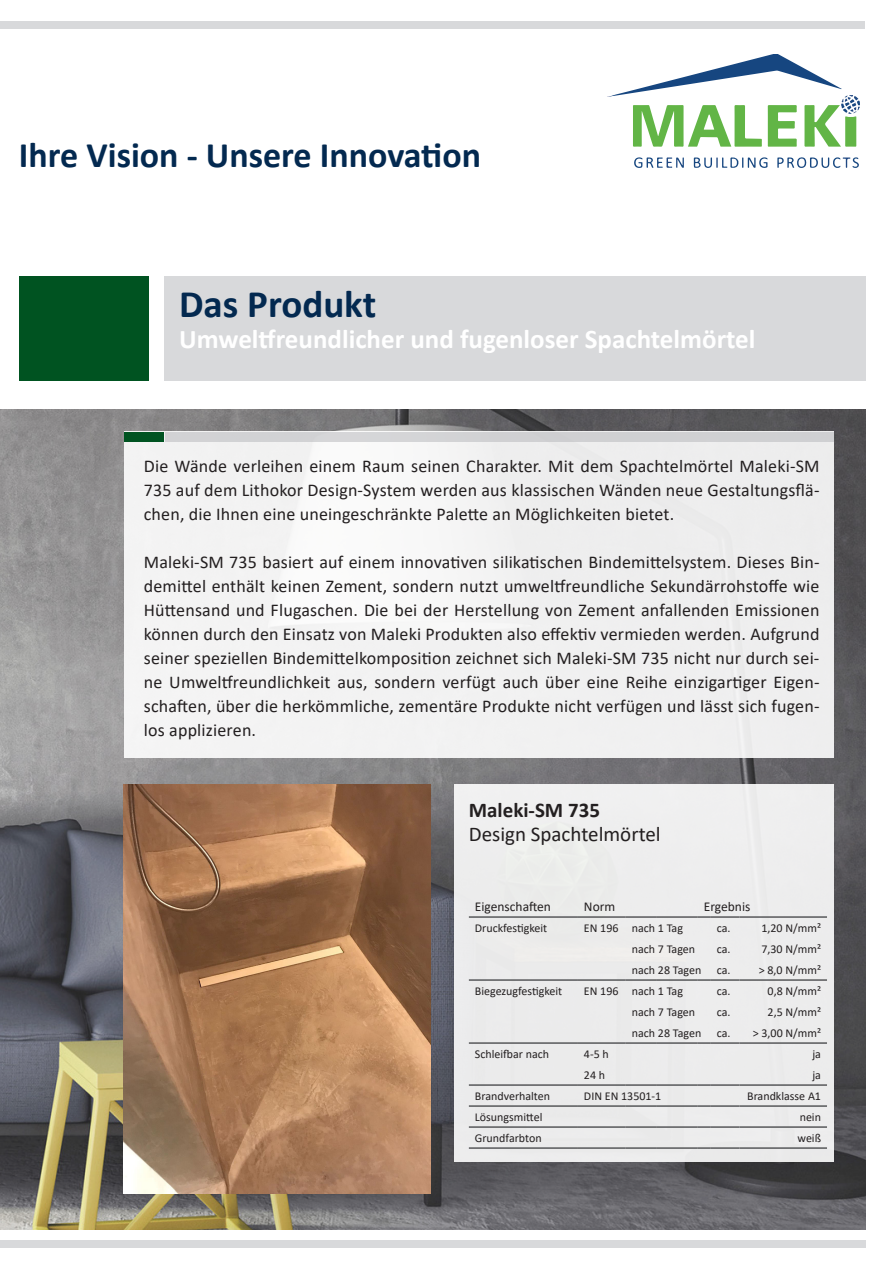
<style>
.page{position:relative;width:893px;height:1263px;background:#fff}
.page>*{position:absolute;margin:0;border:0;box-sizing:border-box;transform-origin:0 0}
.t1{font:700 39px "Calibri";color:#032950}
.t2{font:700 36px "Calibri";color:#032950}
.t3{font:700 27px "Calibri";color:#fff}
.t4{font:21px "Calibri";color:#231f20}
.t5{font:700 21px "Calibri";color:#231f20}
.t6{font:18px/24px "Calibri";letter-spacing:.01em;color:#231f20;text-align:justify}
.t7{font:13.5px "Calibri";color:#231f20}
.t8{font:12px "Calibri";color:#231f20}
</style>
<div class="page">
<img style="left:0;top:409px;width:866px;height:821px">
<div style="left:0;top:21px;width:865px;height:8px;background:#d8d9db"></div>
<div style="left:125px;top:432px;width:709px;height:326px;background:#f1f1f1"></div>
<div style="left:0;top:1241px;width:866px;height:7px;background:#d8d9db"></div>
<div style="left:164px;top:276px;width:702px;height:105px;background:#d8d9db"></div>
<div style="left:165px;top:432px;width:669px;height:9px;background:#d0d0d3"></div>
<div style="left:125px;top:432px;width:39px;height:9px;background:#005321"></div>
<div style="left:19px;top:276px;width:130px;height:105px;background:#005321"></div>
<svg style="left:607px;top:54px;width:253px;height:114px"></svg>
<div style="left:454px;top:784px;width:380px;height:378px;background:#ececec"></div>
<hr style="left:469px;top:1042px;width:109px;height:2px;background:#57585a">
<hr style="left:578px;top:1042px;width:48px;height:2px;background:#57585a">
<hr style="left:626px;top:1042px;width:30px;height:2px;background:#57585a">
<hr style="left:656px;top:1042px;width:42px;height:2px;background:#57585a">
<svg style="left:698px;top:1042px;width:13px;height:2px"></svg>
<hr style="left:711px;top:1042px;width:28px;height:2px;background:#57585a">
<hr style="left:739px;top:1042px;width:88px;height:2px;background:#57585a">
<hr style="left:469px;top:979px;width:109px;height:2px;background:#57585a">
<hr style="left:578px;top:979px;width:48px;height:2px;background:#57585a">
<hr style="left:626px;top:979px;width:30px;height:2px;background:#57585a">
<hr style="left:656px;top:979px;width:42px;height:2px;background:#57585a">
<svg style="left:698px;top:979px;width:13px;height:2px"></svg>
<hr style="left:711px;top:979px;width:28px;height:2px;background:#57585a">
<hr style="left:739px;top:979px;width:88px;height:2px;background:#57585a">
<hr style="left:469px;top:1084px;width:109px;height:2px;background:#57585a">
<hr style="left:578px;top:1084px;width:48px;height:2px;background:#57585a">
<hr style="left:626px;top:1084px;width:30px;height:2px;background:#57585a">
<hr style="left:656px;top:1084px;width:42px;height:2px;background:#57585a">
<svg style="left:698px;top:1084px;width:13px;height:2px"></svg>
<hr style="left:711px;top:1084px;width:28px;height:2px;background:#57585a">
<hr style="left:739px;top:1084px;width:88px;height:2px;background:#57585a">
<hr style="left:469px;top:1105px;width:109px;height:2px;background:#57585a">
<hr style="left:578px;top:1105px;width:48px;height:2px;background:#57585a">
<hr style="left:626px;top:1105px;width:30px;height:2px;background:#57585a">
<hr style="left:656px;top:1105px;width:42px;height:2px;background:#57585a">
<svg style="left:698px;top:1105px;width:13px;height:2px"></svg>
<hr style="left:711px;top:1105px;width:28px;height:2px;background:#57585a">
<hr style="left:739px;top:1105px;width:88px;height:2px;background:#57585a">
<hr style="left:469px;top:1126px;width:109px;height:2px;background:#57585a">
<hr style="left:578px;top:1126px;width:48px;height:2px;background:#57585a">
<hr style="left:626px;top:1126px;width:30px;height:2px;background:#57585a">
<hr style="left:656px;top:1126px;width:42px;height:2px;background:#57585a">
<svg style="left:698px;top:1126px;width:13px;height:2px"></svg>
<hr style="left:711px;top:1126px;width:28px;height:2px;background:#57585a">
<hr style="left:739px;top:1126px;width:88px;height:2px;background:#57585a">
<hr style="left:469px;top:1147px;width:109px;height:2px;background:#57585a">
<hr style="left:578px;top:1147px;width:48px;height:2px;background:#57585a">
<hr style="left:626px;top:1147px;width:30px;height:2px;background:#57585a">
<hr style="left:656px;top:1147px;width:42px;height:2px;background:#57585a">
<svg style="left:698px;top:1147px;width:13px;height:2px"></svg>
<hr style="left:711px;top:1147px;width:28px;height:2px;background:#57585a">
<hr style="left:739px;top:1147px;width:88px;height:2px;background:#57585a">
<hr style="left:469px;top:916px;width:109px;height:2px;background:#57585a">
<hr style="left:578px;top:916px;width:48px;height:2px;background:#57585a">
<hr style="left:626px;top:916px;width:30px;height:2px;background:#57585a">
<hr style="left:656px;top:916px;width:42px;height:2px;background:#57585a">
<svg style="left:698px;top:916px;width:13px;height:2px"></svg>
<hr style="left:711px;top:916px;width:28px;height:2px;background:#57585a">
<hr style="left:739px;top:916px;width:88px;height:2px;background:#57585a">
<img style="left:123px;top:784px;width:307px;height:409px">
<h2 class="t2" style="left:19px;top:130px;width:464px">Ihre Vision - Unsere Innovation</h2>
<h1 class="t1" style="left:179px;top:276px;width:199px">Das Produkt</h1>
<h3 class="t3" style="left:179px;top:320px;width:578px">Umweltfreundlicher und fugenloser Spachtelmörtel</h3>
<p class="t6" style="left:144px;top:454px;width:677px">Die Wände verleihen einem Raum seinen Charakter. Mit dem Spachtelmörtel Maleki-SM 735 auf dem Lithokor Design-System werden aus klassischen Wänden neue Gestaltungsflä&shy;chen, die Ihnen eine uneingeschränkte Palette an Möglichkeiten bietet.</p>
<p class="t6" style="left:144px;top:550px;width:677px">Maleki-SM 735 basiert auf einem innovativen silikatischen Bindemittelsystem. Dieses Bin&shy;demittel enthält keinen Zement, sondern nutzt umweltfreundliche Sekundärrohstoffe wie Hüttensand und Flugaschen. Die bei der Herstellung von Zement anfallenden Emissionen können durch den Einsatz von Maleki Produkten also effektiv vermieden werden. Aufgrund seiner speziellen Bindemittelkomposition zeichnet sich Maleki-SM 735 nicht nur durch sei&shy;ne Umweltfreundlichkeit aus, sondern verfügt auch über eine Reihe einzigartiger Eigen&shy;schaften, über die herkömmliche, zementäre Produkte nicht verfügen und lässt sich fugen&shy;los applizieren.</p>
<p class="t5" style="left:469px;top:795px;width:133px">Maleki-SM 735</p>
<p class="t4" style="left:469px;top:819px;width:193px">Design Spachtelmörtel</p>
<p class="t7" style="left:475px;top:897px;width:78px">Eigenschaften</p>
<p class="t7" style="left:584px;top:897px;width:33px">Norm</p>
<p class="t7" style="left:704px;top:897px;width:48px">Ergebnis</p>
<p class="t8" style="left:475px;top:920px;width:74px">Druckfestigkeit</p>
<p class="t8" style="left:584px;top:920px;width:101px">EN 196 nach 1 Tag</p>
<p class="t8" style="left:717px;top:920px;width:15px">ca.</p>
<p class="t8" style="left:761px;top:920px;width:61px">1,20 N/mm²</p>
<p class="t8" style="left:632px;top:941px;width:65px">nach 7 Tagen</p>
<p class="t8" style="left:717px;top:941px;width:15px">ca.</p>
<p class="t8" style="left:761px;top:941px;width:61px">7,30 N/mm²</p>
<p class="t8" style="left:632px;top:962px;width:71px">nach 28 Tagen</p>
<p class="t8" style="left:717px;top:962px;width:106px">ca. &gt; 8,0 N/mm²</p>
<p class="t8" style="left:475px;top:983px;width:89px">Biegezugfestigkeit</p>
<p class="t8" style="left:584px;top:983px;width:101px">EN 196 nach 1 Tag</p>
<p class="t8" style="left:717px;top:983px;width:15px">ca.</p>
<p class="t8" style="left:768px;top:983px;width:55px">0,8 N/mm²</p>
<p class="t8" style="left:632px;top:1004px;width:65px">nach 7 Tagen</p>
<p class="t8" style="left:717px;top:1004px;width:15px">ca.</p>
<p class="t8" style="left:768px;top:1004px;width:55px">2,5 N/mm²</p>
<p class="t8" style="left:632px;top:1025px;width:71px">nach 28 Tagen</p>
<p class="t8" style="left:717px;top:1025px;width:106px">ca. &gt; 3,00 N/mm²</p>
<p class="t8" style="left:475px;top:1046px;width:76px">Schleifbar nach</p>
<p class="t8" style="left:584px;top:1046px;width:26px">4-5 h</p>
<p class="t8" style="left:812px;top:1046px;width:10px">ja</p>
<p class="t8" style="left:584px;top:1067px;width:23px">24 h</p>
<p class="t8" style="left:812px;top:1067px;width:10px">ja</p>
<p class="t8" style="left:475px;top:1088px;width:77px">Brandverhalten</p>
<p class="t8" style="left:584px;top:1088px;width:79px">DIN EN 13501-1</p>
<p class="t8" style="left:747px;top:1088px;width:75px">Brandklasse A1</p>
<p class="t8" style="left:475px;top:1109px;width:69px">Lösungsmittel</p>
<p class="t8" style="left:800px;top:1109px;width:23px">nein</p>
<p class="t8" style="left:475px;top:1130px;width:68px">Grundfarbton</p>
<p class="t8" style="left:797px;top:1130px;width:25px">weiß</p>
</div>
